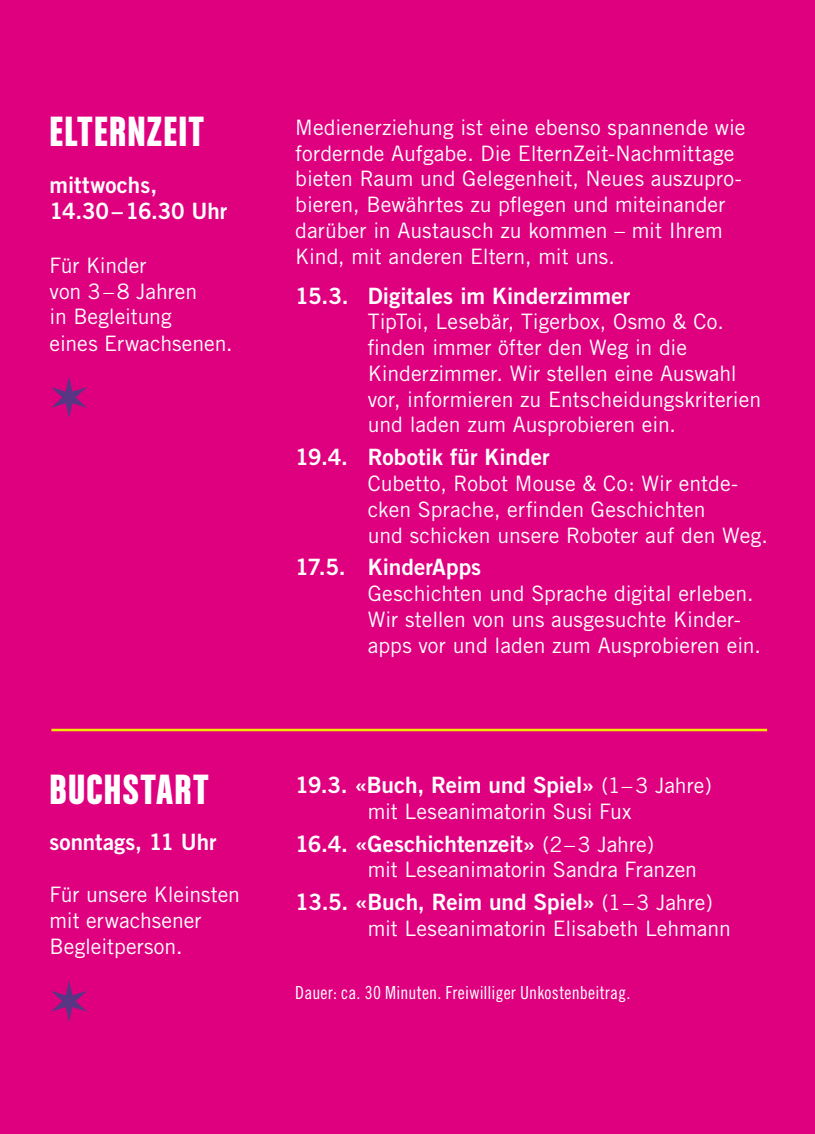
<style>
.page{position:relative;width:815px;height:1134px;background:#df007f}
.page>*{position:absolute;margin:0;border:0;box-sizing:border-box;transform-origin:0 0}
.Name_k_w{font:45px "Chalet Comprime Hong Kong Eighty";letter-spacing:.03em;color:#fff}
.Text_w{font:22.5px "Trade Gothic Bold Two";letter-spacing:-.005em;color:#fff}
.Datum_w{font:22.5px/26.5px "Trade Gothic Bold Two";letter-spacing:-.005em;color:#fff}
.Text_w-2{font:21.25px/25.8px "Trade Gothic";color:#fff}
.Datum_w-2{font:21.25px/25.8px "Trade Gothic";letter-spacing:-.005em;color:#fff}
.Zusatz_w{font:18px "Trade Gothic Cond Eighteen";letter-spacing:.01em;color:#fff}
.s1{font-family:"Trade Gothic";font-size:21.25px}
</style>
<div class="page">
<hr style="left:51px;top:729px;width:716px;height:2px;background:#f2e500">
<p class="Name_k_w" style="left:50px;top:105px;width:156px">ELTERNZEIT</p>
<p class="Datum_w" style="left:50px;top:171px;width:179px">mittwochs,<br>14.30–16.30 Uhr</p>
<p class="Datum_w-2" style="left:50px;top:252px;width:185px">Für Kinder<br>von 3–8 Jahren<br>in Begleitung<br>eines Erwachsenen.</p>
<p class="Name_k_w" style="left:50px;top:763px;width:160px">BUCHSTART</p>
<p class="Datum_w" style="left:50px;top:829px;width:168px">sonntags, 11 Uhr</p>
<p class="Datum_w-2" style="left:50px;top:881px;width:192px">Für unsere Kleinsten mit erwachsener<br>Begleitperson.</p>
<p class="Text_w-2" style="left:295px;top:114px;width:452px">Medienerziehung ist eine ebenso spannende wie fordernde Aufgabe. Die ElternZeit-Nachmittage bieten Raum und Gelegenheit, Neues auszupro&shy;bieren, Bewährtes zu pflegen und miteinander darüber in Austausch zu kommen – mit Ihrem Kind, mit anderen Eltern, mit uns.</p>
<p class="Text_w" style="left:295px;top:282px;width:336px">15.3. Digitales im Kinderzimmer</p>
<p class="Text_w-2" style="left:368px;top:309px;width:395px">TipToi, Lesebär, Tigerbox, Osmo &amp; Co. finden immer öfter den Weg in die Kinderzimmer. Wir stellen eine Auswahl vor, informieren zu Entscheidungskriterien und laden zum Ausprobieren ein.</p>
<p class="Text_w" style="left:295px;top:443px;width:256px">19.4. Robotik für Kinder</p>
<p class="Text_w-2" style="left:368px;top:470px;width:402px">Cubetto, Robot Mouse &amp; Co: Wir entde&shy;cken Sprache, erfinden Geschichten<br>und schicken unsere Roboter auf den Weg.</p>
<p class="Text_w" style="left:295px;top:553px;width:187px">17.5. KinderApps</p>
<p class="Text_w-2" style="left:368px;top:580px;width:395px">Geschichten und Sprache digital erleben.<br>Wir stellen von uns ausgesuchte Kinder&shy;apps vor und laden zum Ausprobieren ein.</p>
<p class="Text_w" style="left:295px;top:771px;width:418px">19.3. «Buch, Reim und Spiel» <span class="s1">(1– 3 Jahre)</span></p>
<p class="Text_w-2" style="left:368px;top:798px;width:265px">mit Leseanimatorin Susi Fux</p>
<p class="Text_w" style="left:295px;top:829px;width:360px">16.4. «Geschichtenzeit» <span class="s1">(2–3 Jahre)</span></p>
<p class="Text_w-2" style="left:368px;top:856px;width:331px">mit Leseanimatorin Sandra Franzen</p>
<p class="Text_w" style="left:295px;top:888px;width:419px">13.5. «Buch, Reim und Spiel» <span class="s1">(1–3 Jahre)</span></p>
<p class="Text_w-2" style="left:368px;top:915px;width:365px">mit Leseanimatorin Elisabeth Lehmann</p>
<p class="Zusatz_w" style="left:295px;top:982px;width:337px">Dauer: ca. 30 Minuten. Freiwilliger Unkostenbeitrag.</p>
</div>
